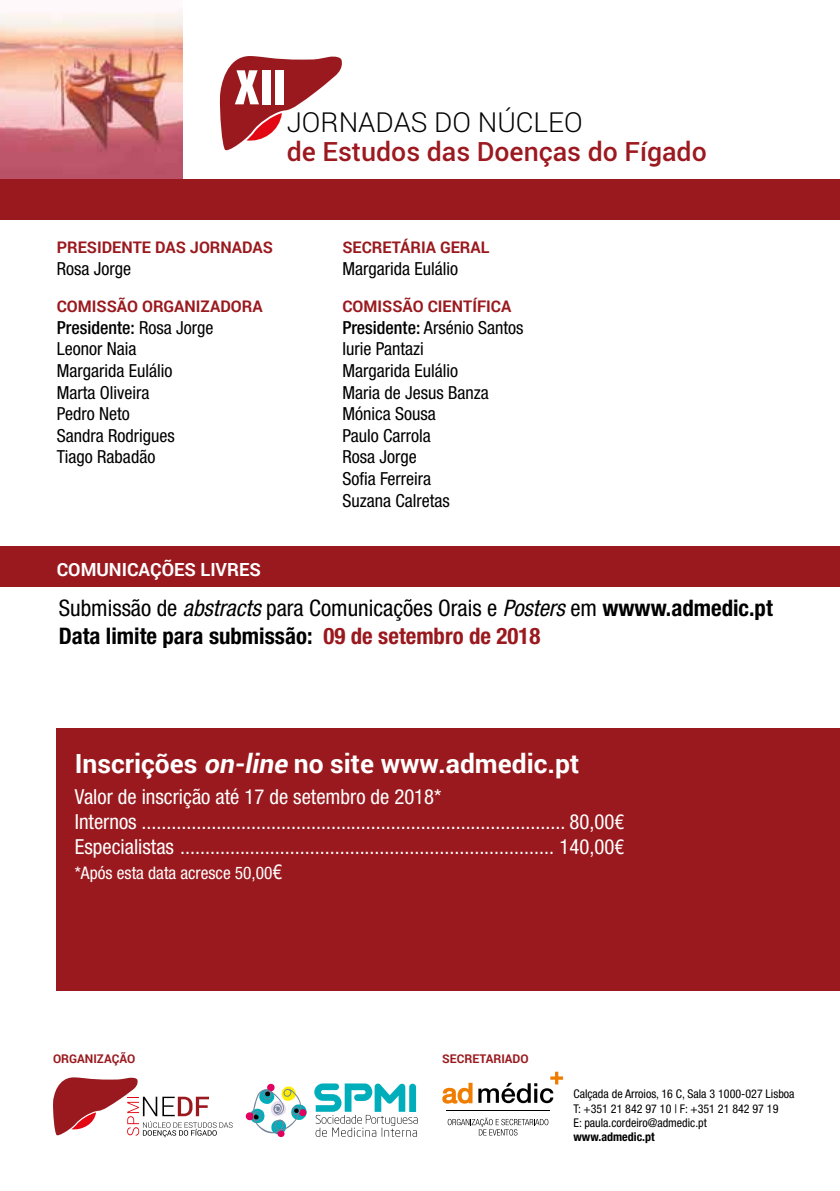
<style>
.page{position:relative;width:840px;height:1191px;background:#fff}
.page>*{position:absolute;margin:0;border:0;box-sizing:border-box;transform-origin:0 0}
.t1{font:800 condensed 50px "Abadi";color:#fff}
.t2{font:300 27.6px "Roboto";color:#000}
.t3{font:500 26.6px "Roboto";color:#9c1920}
.t4{font:700 26.4px "Roboto";color:#fff}
.t5{font:700 condensed 22.8px/28px "Helvetica Neue";color:#000}
.t6{font:condensed 20.8px/25px "Helvetica Neue";color:#fff}
.t7{font:condensed 18px/21.6px "Helvetica Neue";color:#000}
.t8{font:700 18px "Roboto";color:#fff}
.t9{font:condensed 17.4px "Helvetica Neue";color:#fff}
.t10{font:700 16px "Roboto";color:#9a191e}
.t11{font:condensed 12px/14.4px "Helvetica Neue";color:#000}
.t12{font:700 12px "Roboto";color:#9a191e}
.t13{font:700 condensed 12px "Helvetica Neue";color:#000}
.s1{font-weight:500}
.s2{font-weight:400}
.s3{font-weight:400;font-style:italic}
.s4{color:#9a191e}
.s5{font-style:italic}
.s6{font-size:20.8px}
</style>
<div class="page">
<img style="left:0;top:11px;width:183px;height:169px">
<div style="left:0;top:180px;width:839px;height:40px;background:#9a191e"></div>
<div style="left:0;top:546px;width:839px;height:41px;background:#9a191e"></div>
<svg style="left:220px;top:56px;width:122px;height:94px"></svg>
<svg style="left:442px;top:1082px;width:30px;height:21px"></svg>
<hr style="left:446px;top:1110px;width:103px;height:1px;background:#000">
<svg style="left:478px;top:1071px;width:84px;height:32px"></svg>
<svg style="left:447px;top:1117px;width:101px;height:18px"></svg>
<div style="left:57px;top:728px;width:782px;height:262px;background:#9a191e"></div>
<svg style="left:53px;top:1077px;width:179px;height:60px"></svg>
<svg style="left:314px;top:1083px;width:103px;height:53px"></svg>
<svg style="left:246px;top:1083px;width:60px;height:54px"></svg>
<h1 class="t1" style="left:234px;top:59px;width:54px">XII</h1>
<h2 class="t2" style="left:286px;top:103px;width:297px">JORNADAS DO NÚCLEO</h2>
<h3 class="t3" style="left:286px;top:132px;width:421px">de Estudos das Doenças do Fígado</h3>
<p class="t10" style="left:57px;top:236px;width:217px">PRESIDENTE DAS JORNADAS</p>
<p class="t7" style="left:57px;top:257px;width:76px">Rosa Jorge</p>
<p class="t10" style="left:57px;top:295px;width:207px">COMISSÃO ORGANIZADORA</p>
<p class="t7" style="left:57px;top:316px;width:158px"><span class="s1">Presidente:</span> Rosa Jorge<br>Leonor Naia<br>Margarida Eulálio<br>Marta Oliveira<br>Pedro Neto<br>Sandra Rodrigues<br>Tiago Rabadão</p>
<p class="t10" style="left:342px;top:236px;width:148px">SECRETÁRIA GERAL</p>
<p class="t7" style="left:342px;top:257px;width:117px">Margarida Eulálio</p>
<p class="t10" style="left:342px;top:295px;width:170px">COMISSÃO CIENTÍFICA</p>
<p class="t7" style="left:342px;top:316px;width:182px"><span class="s1">Presidente:</span> Arsénio Santos<br>Iurie Pantazi<br>Margarida Eulálio<br>Maria de Jesus Banza<br>Mónica Sousa<br>Paulo Carrola<br>Rosa Jorge<br>Sofia Ferreira<br>Suzana Calretas</p>
<p class="t8" style="left:57px;top:557px;width:206px">COMUNICAÇÕES LIVRES</p>
<p class="t5" style="left:59px;top:594px;width:715px"><span class="s2">Submissão de</span> <span class="s3">abstracts</span> <span class="s2">para Comunicações Orais e</span> <span class="s3">Posters</span> <span class="s2">em</span> wwww.admedic.pt<br>Data limite para submissão: <span class="s4">09 de setembro de 2018</span></p>
<h3 class="t4" style="left:75px;top:745px;width:505px">Inscrições <span class="s5">on-line</span> no site www.admedic.pt</h3>
<p class="t6" style="left:75px;top:784px;width:550px">Valor de inscrição até 17 de setembro de 2018*<br>Internos ..................................................................................... 80,00€<br>Especialistas ........................................................................... 140,00€</p>
<p class="t9" style="left:75px;top:862px;width:209px">*Após esta data acresce 50,00<span class="s6">€</span></p>
<p class="t12" style="left:53px;top:1050px;width:84px">ORGANIZAÇÃO</p>
<p class="t12" style="left:442px;top:1050px;width:88px">SECRETARIADO</p>
<p class="t11" style="left:573px;top:1086px;width:222px">Calçada de Arroios, 16 C, Sala 3 1000-027 Lisboa<br>T: +351 21 842 97 10 | F: +351 21 842 97 19<br>E: paula.cordeiro@admedic.pt</p>
<p class="t13" style="left:573px;top:1129px;width:83px">www.admedic.pt</p>
</div>
